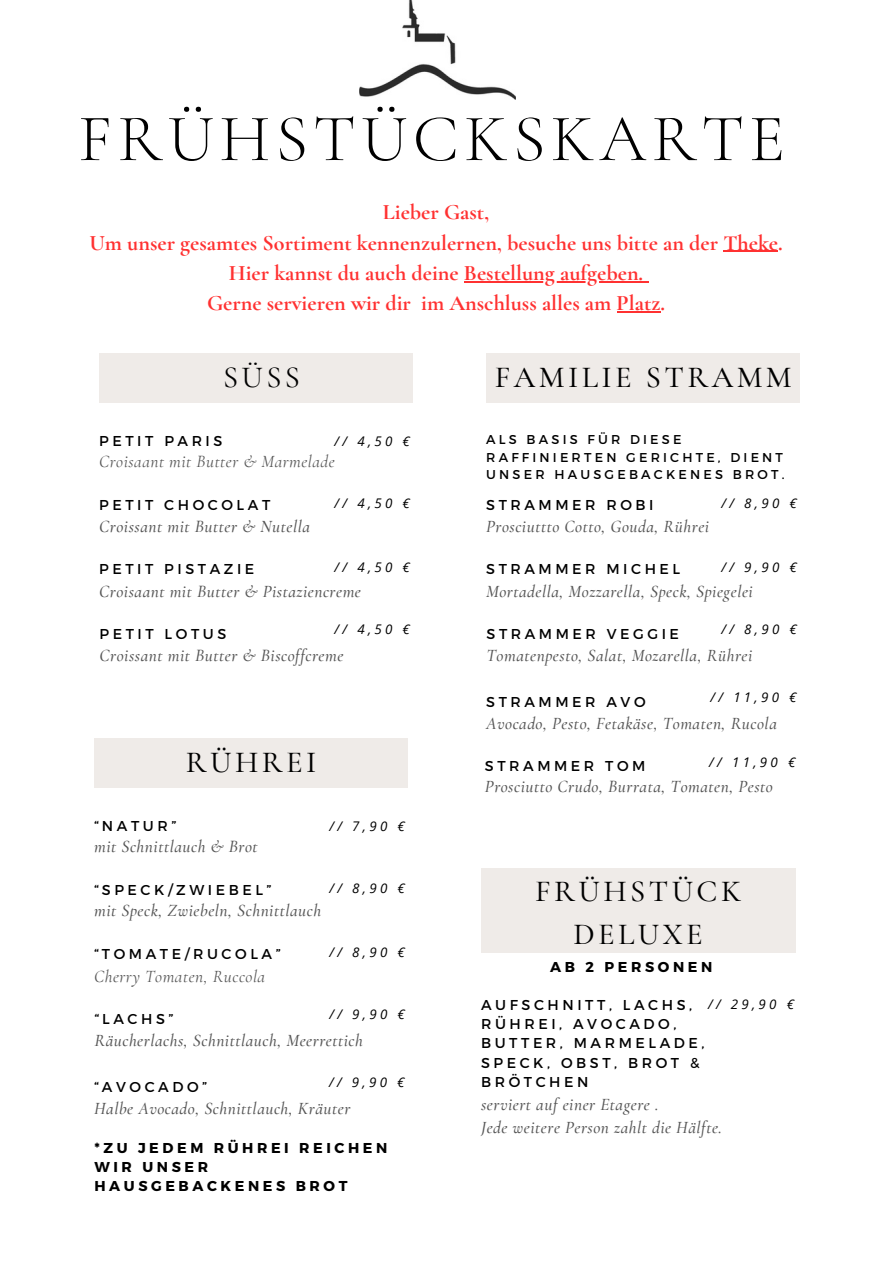
<style>
.page{position:relative;width:894px;height:1264px;background:#fff}
.page>*{position:absolute;margin:0;border:0;box-sizing:border-box;transform-origin:0 0}
.t1{font:300 67.05px "Cormorant Garamond";letter-spacing:.08em;color:#000}
.t2{font:500 30.6px/42.8px "Cormorant Garamond";letter-spacing:.11em;color:#000;text-align:center}
.t3{font:30.6px "Cormorant Garamond";color:#000}
.t4{font:700 22.05px/30.3px "Cormorant Garamond";color:#ff3131;text-align:center}
.t5{font:italic 500 17.25px/23.4px "Cormorant Garamond";letter-spacing:.03em;color:#545454}
.t6{font:italic 17.25px "Cormorant Garamond";letter-spacing:.03em;color:#545454}
.t7{font:14.25px/19.2px "Montserrat";letter-spacing:.25em;color:#000}
.t8{font:700 14.25px/19.2px "Montserrat";letter-spacing:.25em;color:#000}
.t9{font:italic 13.35px "Open Sans";letter-spacing:.25em;color:#000}
.t10{font:12.75px/17.1px "Montserrat";letter-spacing:.25em;color:#000}
</style>
<div class="page">
<div style="left:99px;top:353px;width:314px;height:49px;background:#efebe8"></div>
<div style="left:94px;top:738px;width:314px;height:49px;background:#efebe8"></div>
<div style="left:486px;top:353px;width:313px;height:49px;background:#efebe8"></div>
<div style="left:481px;top:867px;width:313px;height:85px;background:#efebe8"></div>
<img style="left:359px;top:0;width:157px;height:100px">
<hr style="left:723px;top:251px;width:54px;height:1px;background:#ff3131">
<hr style="left:463px;top:281px;width:180px;height:1px;background:#ff3131">
<hr style="left:616px;top:311px;width:44px;height:2px;background:#ff3131">
<h1 class="t1" style="left:78px;top:98px;width:708px">FRÜHSTÜCKSKARTE</h1>
<h5 class="t4" style="left:89px;top:197px;width:694px">Lieber Gast,<br>Um unser gesamtes Sortiment kennenzulernen, besuche uns bitte an der Theke.<br>Hier kannst du auch deine Bestellung aufgeben.<br>Gerne servieren wir dir im Anschluss alles am Platz.</h5>
<h2 class="t3" style="left:223px;top:358px;width:78px">SÜSS</h2>
<h4 class="t7" style="left:99px;top:431px;width:125px">PETIT PARIS</h4>
<h2 class="t6" style="left:99px;top:451px;width:237px">Croisaant mit Butter &amp; Marmelade</h2>
<p class="t7" style="left:99px;top:494px;width:172px">PETIT CHOCOLAT</p>
<p class="t5" style="left:99px;top:515px;width:212px">Croissant mit Butter &amp; Nutella</p>
<h6 class="t9" style="left:334px;top:432px;width:77px">// 4,50 €</h6>
<p class="t9" style="left:334px;top:494px;width:77px">// 4,50 €</p>
<p class="t9" style="left:334px;top:557px;width:77px">// 4,50 €</p>
<p class="t7" style="left:99px;top:559px;width:156px">PETIT PISTAZIE</p>
<h5 class="t5" style="left:99px;top:579px;width:263px">Croisaant mit Butter &amp; Pistaziencreme</h5>
<p class="t9" style="left:334px;top:620px;width:77px">// 4,50 €</p>
<p class="t7" style="left:99px;top:623px;width:128px">PETIT LOTUS</p>
<h5 class="t5" style="left:99px;top:643px;width:245px">Croissant mit Butter &amp; Biscoffcreme</h5>
<p class="t2" style="left:186px;top:741px;width:132px">RÜHREI</p>
<p class="t7" style="left:94px;top:815px;width:83px">“NATUR”</p>
<p class="t5" style="left:94px;top:835px;width:165px">mit Schnittlauch &amp; Brot</p>
<h5 class="t7" style="left:94px;top:879px;width:179px">“SPECK/ZWIEBEL”</h5>
<p class="t5" style="left:94px;top:898px;width:228px">mit Speck, Zwiebeln, Schnittlauch</p>
<p class="t9" style="left:329px;top:817px;width:77px">// 7,90 €</p>
<h5 class="t9" style="left:329px;top:879px;width:77px">// 8,90 €</h5>
<p class="t7" style="left:94px;top:943px;width:188px">“TOMATE/RUCOLA”</p>
<p class="t6" style="left:94px;top:965px;width:172px">Cherry Tomaten, Ruccola</p>
<h5 class="t9" style="left:329px;top:942px;width:77px">// 8,90 €</h5>
<h5 class="t9" style="left:329px;top:1005px;width:77px">// 9,90 €</h5>
<p class="t7" style="left:94px;top:1008px;width:80px">“LACHS”</p>
<p class="t5" style="left:94px;top:1028px;width:270px">Räucherlachs, Schnittlauch, Meerrettich</p>
<p class="t9" style="left:329px;top:1072px;width:77px">// 9,90 €</p>
<h2 class="t7" style="left:94px;top:1076px;width:114px">“AVOCADO”</h2>
<p class="t5" style="left:94px;top:1096px;width:258px">Halbe Avocado, Schnittlauch, Kräuter</p>
<p class="t8" style="left:94px;top:1137px;width:294px">*ZU JEDEM RÜHREI REICHEN<br>WIR UNSER<br>HAUSGEBACKENES BROT</p>
<h5 class="t2" style="left:494px;top:356px;width:298px">FAMILIE STRAMM</h5>
<h2 class="t10" style="left:486px;top:431px;width:300px">ALS BASIS FÜR DIESE<br>RAFFINIERTEN GERICHTE, DIENT<br>UNSER HAUSGEBACKENES BROT.</h2>
<p class="t7" style="left:486px;top:494px;width:169px">STRAMMER ROBI</p>
<p class="t5" style="left:486px;top:515px;width:224px">Prosciuttto Cotto, Gouda, Rührei</p>
<h5 class="t9" style="left:721px;top:494px;width:77px">// 8,90 €</h5>
<h5 class="t9" style="left:721px;top:557px;width:77px">// 9,90 €</h5>
<p class="t7" style="left:486px;top:559px;width:195px">STRAMMER MICHEL</p>
<p class="t5" style="left:486px;top:579px;width:268px">Mortadella, Mozzarella, Speck, Spiegelei</p>
<h6 class="t9" style="left:721px;top:620px;width:77px">// 8,90 €</h6>
<p class="t7" style="left:486px;top:623px;width:194px">STRAMMER VEGGIE</p>
<p class="t5" style="left:486px;top:643px;width:267px">Tomatenpesto, Salat, Mozarella, Rührei</p>
<h5 class="t9" style="left:710px;top:688px;width:87px">// 11,90 €</h5>
<p class="t7" style="left:486px;top:691px;width:161px">STRAMMER AVO</p>
<p class="t5" style="left:486px;top:711px;width:292px">Avocado, Pesto, Fetakäse, Tomaten, Rucola</p>
<h5 class="t9" style="left:709px;top:752px;width:87px">// 11,90 €</h5>
<p class="t7" style="left:485px;top:755px;width:162px">STRAMMER TOM</p>
<p class="t5" style="left:485px;top:774px;width:289px">Prosciutto Crudo, Burrata, Tomaten, Pesto</p>
<p class="t2" style="left:535px;top:870px;width:207px">FRÜHSTÜCK<br>DELUXE</p>
<p class="t8" style="left:550px;top:956px;width:164px">AB 2 PERSONEN</p>
<p class="t7" style="left:481px;top:994px;width:225px">AUFSCHNITT, LACHS,<br>RÜHREI, AVOCADO,<br>BUTTER, MARMELADE,<br>SPECK, OBST, BROT &amp;<br>BRÖTCHEN</p>
<p class="t5" style="left:481px;top:1092px;width:242px">serviert auf einer Etagere .<br>Jede weitere Person zahlt die Hälfte.</p>
<h5 class="t9" style="left:707px;top:994px;width:87px">// 29,90 €</h5>
</div>
